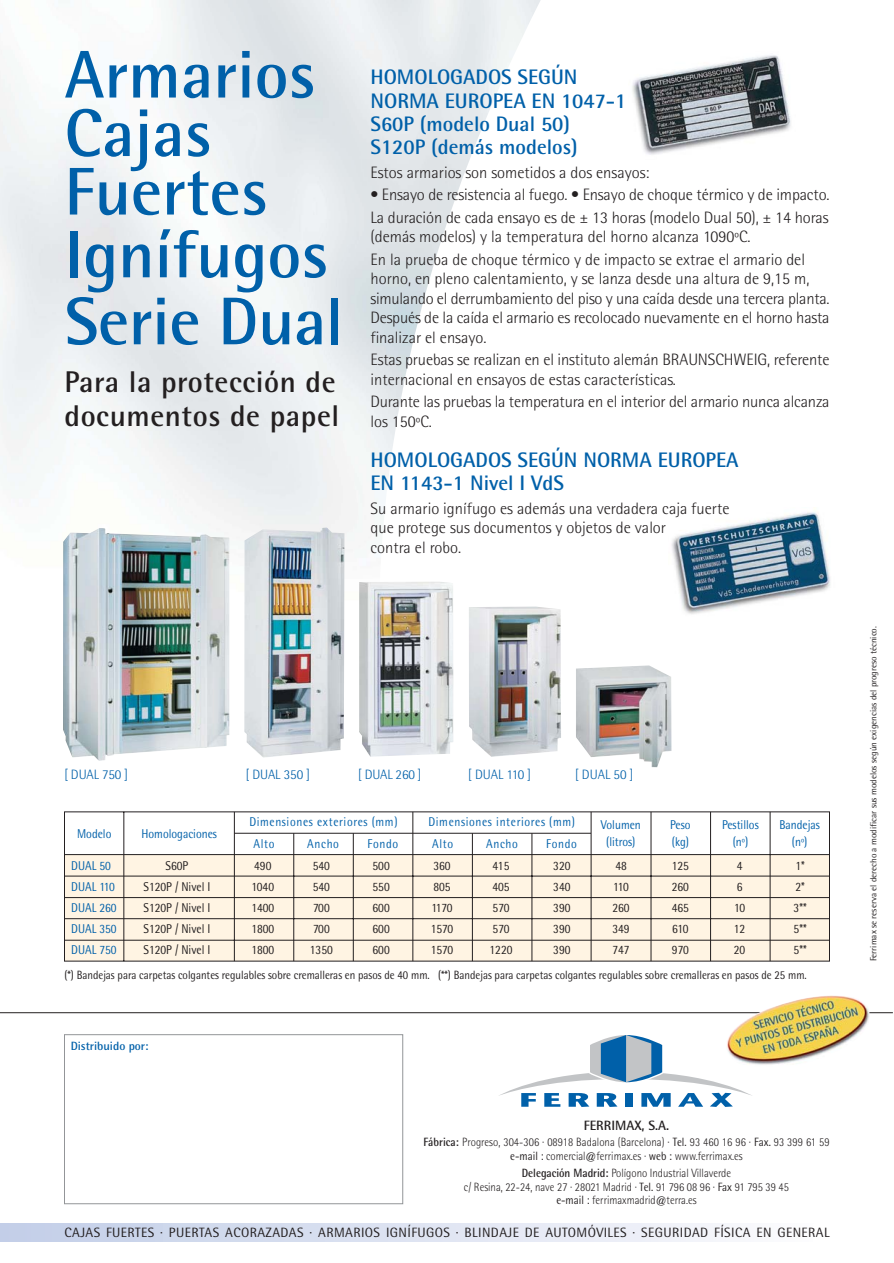
<style>
.page{position:relative;width:894px;height:1263px;background:#fff}
.page>*{position:absolute;margin:0;border:0;box-sizing:border-box;transform-origin:0 0}
.t1{font:700 67.5px/61.7px "Rotis Semi Sans";color:#0060a9}
.t2{font:700 30px/34.5px "Rotis Semi Sans";letter-spacing:.02em;color:#231f20}
.t3{font:700 21px/23.2px "Rotis Semi Sans";color:#0060a9}
.t4{font:300 16.5px/19.5px "Rotis Semi Sans";letter-spacing:-.005em;color:#231f20}
.t5{font:13.5px "Rotis Semi Sans";letter-spacing:.03em;color:#231f20}
.t6{font:300 13.5px "Rotis Semi Sans";letter-spacing:-.005em;color:#0060a9}
.t7{font:700 13.5px "Rotis Semi Sans";color:#231f20}
.t8{font:12.75px "Rotis Semi Sans";color:#231f20;scale:.9 1}
.t9{font:12.75px/17px "Rotis Semi Sans";color:#0060a9;text-align:center;scale:.9 1}
.t10{font:12.75px "Rotis Semi Sans";letter-spacing:.055em;color:#0060a9;scale:.9 1}
.t11{font:300 12px/13.5px "Rotis Semi Sans";color:#231f20;text-align:center;scale:.9 1}
.t12{font:12px "Rotis Semi Sans";color:#231f20;scale:.9 1}
.t13{font:700 12px "Rotis Semi Sans";color:#0060a9}
.t14{font:9px "Rotis Semi Sans";color:#231f20}
.s1{font-weight:700}
.s2{font-weight:400}
</style>
<div class="page">
<hr style="left:0;top:1012px;width:893px;height:1px;background:#231f20">
<img style="left:726px;top:995px;width:143px;height:70px">
<div style="left:0;top:1224px;width:163px;height:17px;background:#c7d2ea"></div>
<div style="left:163px;top:1224px;width:162px;height:17px;background:#d2dbed"></div>
<div style="left:325px;top:1224px;width:163px;height:17px;background:#dee4f2"></div>
<div style="left:488px;top:1224px;width:163px;height:17px;background:#e9ecf7"></div>
<div style="left:651px;top:1224px;width:162px;height:17px;background:#f6f7fb"></div>
<div style="left:64px;top:1034px;width:339px;height:170px;border:1px solid #939598"></div>
<svg style="left:499px;top:1032px;width:254px;height:75px"></svg>
<img style="left:632px;top:55px;width:159px;height:100px">
<img style="left:671px;top:512px;width:159px;height:102px">
<img style="left:63px;top:528px;width:166px;height:233px">
<img style="left:244px;top:528px;width:100px;height:230px">
<img style="left:359px;top:582px;width:94px;height:175px">
<img style="left:469px;top:607px;width:92px;height:150px">
<img style="left:576px;top:665px;width:95px;height:102px">
<svg style="left:64px;top:811px;width:766px;height:151px"></svg>
<hr style="left:64px;top:854px;width:765px;height:1px;background:#231f20">
<hr style="left:770px;top:812px;width:1px;height:149px;background:#231f20">
<hr style="left:64px;top:876px;width:765px;height:1px;background:#231f20">
<hr style="left:64px;top:897px;width:765px;height:1px;background:#231f20">
<hr style="left:64px;top:918px;width:765px;height:1px;background:#231f20">
<hr style="left:710px;top:812px;width:1px;height:149px;background:#231f20">
<hr style="left:651px;top:812px;width:1px;height:149px;background:#231f20">
<hr style="left:591px;top:812px;width:1px;height:149px;background:#231f20">
<hr style="left:532px;top:833px;width:1px;height:128px;background:#231f20">
<hr style="left:472px;top:833px;width:1px;height:128px;background:#231f20">
<hr style="left:412px;top:812px;width:1px;height:149px;background:#231f20">
<hr style="left:353px;top:833px;width:1px;height:128px;background:#231f20">
<hr style="left:293px;top:833px;width:1px;height:128px;background:#231f20">
<hr style="left:64px;top:940px;width:765px;height:1px;background:#231f20">
<hr style="left:234px;top:812px;width:1px;height:149px;background:#231f20">
<h1 class="t1" style="left:64px;top:51px;width:281px">Armarios<br>Cajas<br>Fuertes<br>Ignífugos<br>Serie Dual</h1>
<h2 class="t2" style="left:64px;top:367px;width:276px">Para la protección de documentos de papel</h2>
<p class="t3" style="left:370px;top:68px;width:258px">HOMOLOGADOS SEGÚN<br>NORMA EUROPEA EN 1047-1<br>S60P (modelo Dual 50)<br>S120P (demás modelos)</p>
<p class="t4" style="left:370px;top:164px;width:281px">Estos armarios son sometidos a dos ensayos:</p>
<p class="t4" style="left:370px;top:185px;width:461px;line-height:22.5px">• Ensayo de resistencia al fuego. • Ensayo de choque térmico y de impacto.<br>La duración de cada ensayo es de 13 horas (modelo Dual 50), 14 horas</p>
<p class="t4" style="left:371px;top:227px;width:436px;line-height:22.5px">(demás modelos) y la temperatura del horno alcanza 1090ºC.<br>En la prueba de choque térmico y de impacto se extrae el armario del</p>
<p class="t4" style="left:371px;top:271px;width:461px">horno, en pleno calentamiento, y se lanza desde una altura de 9,15 m, simulando el derrumbamiento del piso y una caída desde una tercera planta.<br>Después de la caída el armario es recolocado nuevamente en el horno hasta finalizar el ensayo.</p>
<p class="t4" style="left:371px;top:352px;width:461px">Estas pruebas se realizan en el instituto alemán BRAUNSCHWEIG, referente internacional en ensayos de estas características.</p>
<p class="t4" style="left:371px;top:394px;width:461px">Durante las pruebas la temperatura en el interior del armario nunca alcanza los 150ºC.</p>
<p class="t3" style="left:370px;top:450px;width:370px">HOMOLOGADOS SEGÚN NORMA EUROPEA<br>EN 1143-1 Nivel I VdS</p>
<p class="t4" style="left:370px;top:500px;width:360px">Su armario ignífugo es además una verdadera caja fuerte que protege sus documentos y objetos de valor<br>contra el robo.</p>
<p class="t6" style="left:65px;top:770px;width:65px">[ DUAL 750 ]</p>
<p class="t6" style="left:246px;top:770px;width:66px">[ DUAL 350 ]</p>
<p class="t6" style="left:358px;top:770px;width:65px">[ DUAL 260 ]</p>
<p class="t6" style="left:468px;top:770px;width:64px">[ DUAL 110 ]</p>
<p class="t6" style="left:575px;top:769px;width:60px">[ DUAL 50 ]</p>
<p class="t9" style="left:77px;top:827px;width:40px">Modelo</p>
<p class="t10" style="left:428px;top:817px;width:164px">Dimensiones interiores (mm)</p>
<p class="t10" style="left:249px;top:818px;width:166px">Dimensiones exteriores (mm)</p>
<p class="t9" style="left:601px;top:817px;width:46px">Volumen (litros)</p>
<p class="t9" style="left:142px;top:826px;width:85px">Homologaciones</p>
<p class="t9" style="left:722px;top:817px;width:42px">Pestillos (nº)</p>
<p class="t9" style="left:779px;top:817px;width:47px">Bandejas (nº)</p>
<p class="t9" style="left:670px;top:817px;width:24px;text-align:left">Peso (kg)</p>
<p class="t9" style="left:254px;top:836px;width:25px">Alto</p>
<p class="t9" style="left:307px;top:836px;width:37px">Ancho</p>
<p class="t9" style="left:368px;top:836px;width:36px">Fondo</p>
<p class="t9" style="left:432px;top:836px;width:25px">Alto</p>
<p class="t9" style="left:486px;top:836px;width:37px">Ancho</p>
<p class="t9" style="left:546px;top:836px;width:36px">Fondo</p>
<p class="t9" style="left:71px;top:859px;width:46px">DUAL 50</p>
<p class="t8" style="left:166px;top:861px;width:27px">S60P</p>
<p class="t8" style="left:254px;top:861px;width:21px">490</p>
<p class="t8" style="left:313px;top:861px;width:21px">540</p>
<p class="t8" style="left:373px;top:861px;width:21px">500</p>
<p class="t8" style="left:433px;top:861px;width:21px">360</p>
<p class="t8" style="left:493px;top:861px;width:20px">415</p>
<p class="t8" style="left:553px;top:861px;width:21px">320</p>
<p class="t8" style="left:615px;top:861px;width:14px">48</p>
<p class="t8" style="left:672px;top:861px;width:21px">125</p>
<p class="t8" style="left:737px;top:861px;width:8px">4</p>
<p class="t8" style="left:795px;top:861px;width:12px">1*</p>
<p class="t9" style="left:71px;top:880px;width:50px">DUAL 110</p>
<p class="t8" style="left:143px;top:882px;width:76px">S120P / Nivel I</p>
<p class="t8" style="left:252px;top:882px;width:27px">1040</p>
<p class="t8" style="left:313px;top:882px;width:21px">540</p>
<p class="t8" style="left:373px;top:882px;width:21px">550</p>
<p class="t8" style="left:433px;top:882px;width:21px">805</p>
<p class="t8" style="left:492px;top:882px;width:21px">405</p>
<p class="t8" style="left:553px;top:882px;width:21px">340</p>
<p class="t8" style="left:613px;top:882px;width:19px">110</p>
<p class="t8" style="left:672px;top:882px;width:21px">260</p>
<p class="t8" style="left:737px;top:882px;width:8px">6</p>
<p class="t8" style="left:795px;top:882px;width:12px">2*</p>
<p class="t9" style="left:71px;top:901px;width:52px">DUAL 260</p>
<p class="t8" style="left:143px;top:903px;width:76px">S120P / Nivel I</p>
<p class="t8" style="left:251px;top:903px;width:27px">1400</p>
<p class="t8" style="left:313px;top:903px;width:20px">700</p>
<p class="t8" style="left:373px;top:903px;width:21px">600</p>
<p class="t8" style="left:431px;top:903px;width:25px">1170</p>
<p class="t8" style="left:493px;top:903px;width:20px">570</p>
<p class="t8" style="left:553px;top:903px;width:21px">390</p>
<p class="t8" style="left:612px;top:903px;width:21px">260</p>
<p class="t8" style="left:672px;top:903px;width:21px">465</p>
<p class="t8" style="left:734px;top:903px;width:14px">10</p>
<p class="t8" style="left:794px;top:903px;width:16px">3**</p>
<p class="t9" style="left:71px;top:922px;width:52px">DUAL 350</p>
<p class="t8" style="left:143px;top:924px;width:76px">S120P / Nivel I</p>
<p class="t8" style="left:251px;top:924px;width:27px">1800</p>
<p class="t8" style="left:313px;top:924px;width:20px">700</p>
<p class="t8" style="left:373px;top:924px;width:21px">600</p>
<p class="t8" style="left:431px;top:924px;width:27px">1570</p>
<p class="t8" style="left:493px;top:924px;width:20px">570</p>
<p class="t8" style="left:553px;top:924px;width:21px">390</p>
<p class="t8" style="left:612px;top:924px;width:21px">349</p>
<p class="t8" style="left:672px;top:924px;width:20px">610</p>
<p class="t8" style="left:734px;top:924px;width:14px">12</p>
<p class="t8" style="left:794px;top:924px;width:16px">5**</p>
<p class="t9" style="left:71px;top:943px;width:52px">DUAL 750</p>
<p class="t8" style="left:143px;top:945px;width:76px">S120P / Nivel I</p>
<p class="t8" style="left:251px;top:945px;width:27px">1800</p>
<p class="t8" style="left:310px;top:945px;width:27px">1350</p>
<p class="t8" style="left:373px;top:945px;width:21px">600</p>
<p class="t8" style="left:431px;top:945px;width:27px">1570</p>
<p class="t8" style="left:490px;top:945px;width:27px">1220</p>
<p class="t8" style="left:553px;top:945px;width:21px">390</p>
<p class="t8" style="left:612px;top:945px;width:21px">747</p>
<p class="t8" style="left:672px;top:945px;width:20px">970</p>
<p class="t8" style="left:734px;top:945px;width:14px">20</p>
<p class="t8" style="left:794px;top:945px;width:16px">5**</p>
<p class="t12" style="left:64px;top:971px;width:826px">(*) Bandejas para carpetas colgantes regulables sobre cremalleras en pasos de 40 mm. (**) Bandejas para carpetas colgantes regulables sobre cremalleras en pasos de 25 mm.</p>
<p class="t13" style="left:71px;top:1042px;width:79px">Distribuido por:</p>
<p class="t7" style="left:584px;top:1121px;width:87px">FERRIMAX, S.A.</p>
<p class="t11" style="left:423px;top:1136px;width:453px"><span class="s1">Fábrica:</span> Progreso, 304-306 · 08918 Badalona (Barcelona) · <span class="s2">Tel.</span> 93 460 16 96 · <span class="s2">Fax.</span> 93 399 61 59 <span class="s2">e-mail :</span> comercial@ferrimax.es · <span class="s2">web :</span> www.ferrimax.es</p>
<p class="t11" style="left:464px;top:1168px;width:363px"><span class="s1">Delegación Madrid:</span> Polígono Industrial Villaverde<br>c/ Resina, 22-24, nave 27 · 28021 Madrid · <span class="s2">Tel.</span> 91 796 08 96 · <span class="s2">Fax</span> 91 795 39 45 <span class="s2">e-mail :</span> ferrimaxmadrid@terra.es</p>
<p class="t5" style="left:65px;top:1228px;width:767px">CAJAS FUERTES · PUERTAS ACORAZADAS · ARMARIOS IGNÍFUGOS · BLINDAJE DE AUTOMÓVILES · SEGURIDAD FÍSICA EN GENERAL</p>
<p class="t14" style="left:870px;top:961px;width:337px;rotate:-90deg">Ferrimax se reserva el derecho a modificar sus modelos según exigencias del progreso técnico.</p>
</div>
